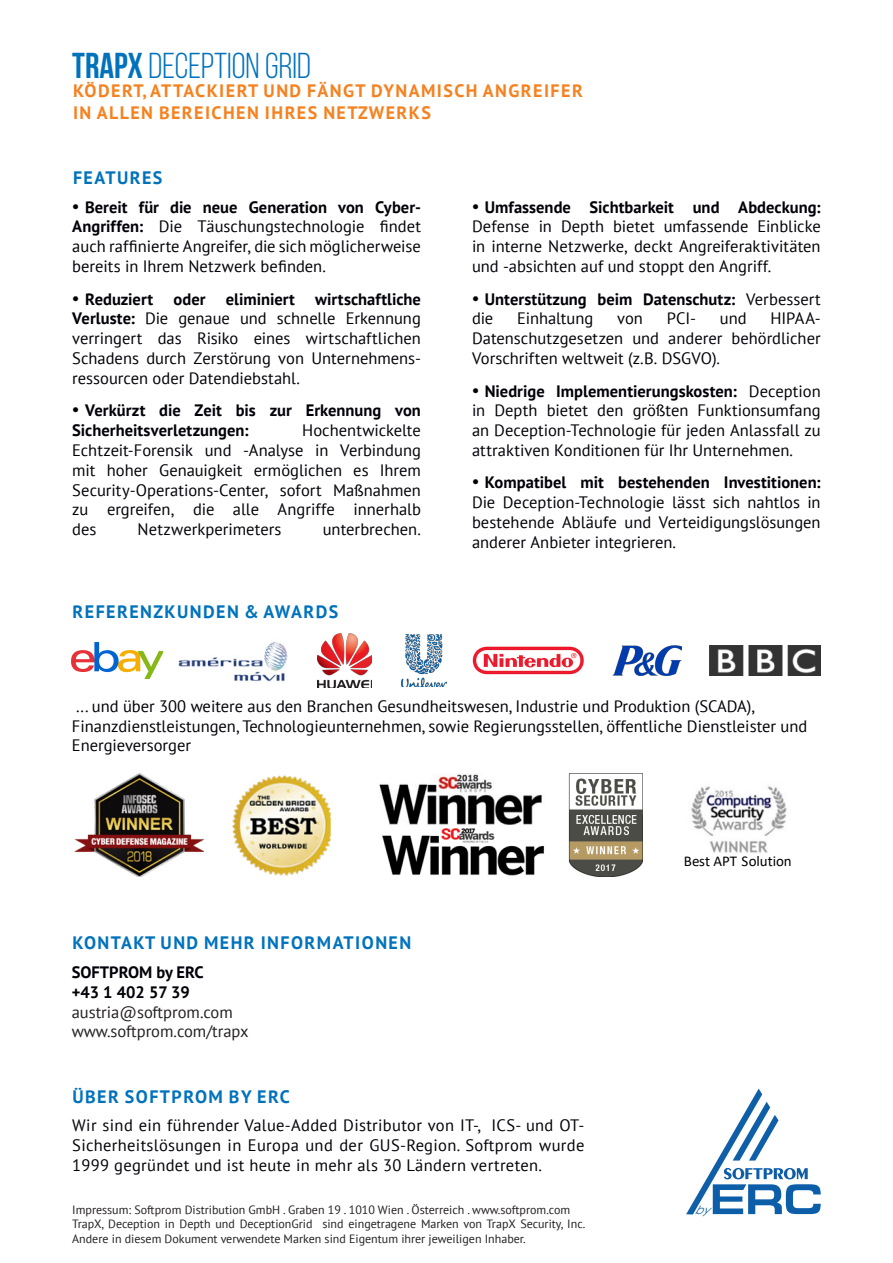
<style>
.page{position:relative;width:893px;height:1263px;background:#fff}
.page>*{position:absolute;margin:0;border:0;box-sizing:border-box;transform-origin:0 0}
.t1{font:36px "Bebas Neue";color:#0072bc}
.t2{font:700 18px "PT Sans";letter-spacing:.08em;color:#0072bc}
.t3{font:700 18px/21.6px "PT Sans";letter-spacing:.08em;color:#f58220}
.t4{font:16.5px/19.8px "PT Sans";color:#000008;text-align:justify}
.t5{font:700 16.5px/19.8px "PT Sans";color:#000008}
.t6{font:16.5px/19.8px "PT Sans";color:#231f20}
.t7{font:15px "Calibri";letter-spacing:-.005em;color:#000}
.t8{font:12px/14.4px "PT Sans";color:#231f20}
.t9{font:italic 11.55px "Century Gothic";color:#0d5ea8}
.s1{font-weight:700}
.s2{font-family:"Bebas Neue";font-weight:700;font-size:18px}
.s3{font-family:"Bebas Neue";font-size:18px}
.s4{font-weight:400}
</style>
<div class="page">
<svg style="left:686px;top:1089px;width:135px;height:125px"></svg>
<img style="left:72px;top:643px;width:91px;height:35px">
<img style="left:613px;top:645px;width:69px;height:30px">
<img style="left:318px;top:633px;width:54px;height:55px">
<img style="left:401px;top:634px;width:45px;height:52px">
<img style="left:472px;top:646px;width:112px;height:29px">
<img style="left:178px;top:642px;width:110px;height:40px">
<img style="left:710px;top:645px;width:110px;height:31px">
<img style="left:74px;top:773px;width:130px;height:103px">
<img style="left:382px;top:828px;width:162px;height:48px">
<img style="left:379px;top:773px;width:163px;height:52px">
<img style="left:569px;top:773px;width:74px;height:103px">
<img style="left:232px;top:775px;width:99px;height:101px">
<img style="left:691px;top:786px;width:96px;height:67px">
<h1 class="t1" style="left:72px;top:46px;width:240px"><span class="s1">TRAPX</span> DECEPTION GRID</h1>
<p class="t3" style="left:73px;top:80px;width:511px">ködert, attackiert und fängt dynamisch Angreifer in allen Bereichen Ihres Netzwerks</p>
<p class="t2" style="left:73px;top:166px;width:91px">Features</p>
<p class="t4" style="left:72px;top:196px;width:350px"><span class="s2">•</span> <span class="s1">Bereit für die neue Generation von Cyber-Angriffen:</span> Die Täuschungstechnologie findet auch raffinierte Angreifer, die sich möglicherweise bereits in Ihrem Netzwerk befinden.</p>
<p class="t4" style="left:72px;top:288px;width:350px"><span class="s2">•</span> <span class="s1">Reduziert oder eliminiert wirtschaftliche Verluste:</span> Die genaue und schnelle Erkennung verringert das Risiko eines wirtschaftlichen Schadens durch Zerstörung von Unternehmens&shy;ressourcen oder Datendiebstahl.</p>
<p class="t5" style="left:72px;top:400px;width:350px"><span class="s3">•</span> Verkürzt die Zeit bis zur Erkennung von<br>Sicherheitsverletzungen:</p>
<p class="t4" style="left:72px;top:420px;width:350px;text-indent:230px">Hochentwickelte Echtzeit-Forensik und -Analyse in Verbindung mit hoher Genauigkeit ermöglichen es Ihrem Security-Operations-Center, sofort Maßnahmen zu ergreifen, die alle Angriffe innerhalb des</p>
<p class="t4" style="left:138px;top:519px;width:145px">Netzwerkperimeters</p>
<p class="t4" style="left:323px;top:519px;width:100px">unterbrechen.</p>
<p class="t2" style="left:73px;top:599px;width:267px">Referenzkunden &amp; awards</p>
<p class="t4" style="left:472px;top:196px;width:350px"><span class="s2">•</span> <span class="s1">Umfassende Sichtbarkeit und Abdeckung:<br></span>Defense in Depth bietet umfassende Einblicke in interne Netzwerke, deckt Angreiferaktivitäten und -absichten auf und stoppt den Angriff.</p>
<p class="t5" style="left:472px;top:289px;width:350px"><span class="s3">•</span> Unterstützung beim Datenschutz: <span class="s4">Verbessert die</span></p>
<p class="t4" style="left:517px;top:308px;width:78px">Einhaltung</p>
<p class="t4" style="left:617px;top:308px;width:27px">von</p>
<p class="t4" style="left:667px;top:308px;width:31px">PCI-</p>
<p class="t4" style="left:720px;top:308px;width:28px">und</p>
<p class="t4" style="left:472px;top:308px;width:350px;text-indent:299px">HIPAA-Datenschutzgesetzen und anderer behördlicher Vorschriften weltweit (z.B. DSGVO).</p>
<p class="t4" style="left:472px;top:380px;width:350px"><span class="s2">•</span> <span class="s1">Niedrige Implementierungskosten:</span> Deception in Depth bietet den größten Funktionsumfang an Deception-Technologie für jeden Anlassfall zu attraktiven Konditionen für Ihr Unternehmen.</p>
<p class="t4" style="left:472px;top:472px;width:350px"><span class="s2">•</span> <span class="s1">Kompatibel mit bestehenden Investitionen:<br></span>Die Deception-Technologie lässt sich nahtlos in bestehende Abläufe und Verteidigungslösungen anderer Anbieter integrieren.</p>
<p class="t4" style="left:72px;top:696px;width:737px;text-align:left">... und über 300 weitere aus den Branchen Gesundheitswesen, Industrie und Produktion (SCADA),<br>Finanzdienstleistungen, Technologieunternehmen, sowie Regierungsstellen, öffentliche Dienstleister und<br>Energieversorger</p>
<p class="t2" style="left:72px;top:931px;width:340px">Kontakt und mehr Informationen</p>
<p class="t5" style="left:72px;top:962px;width:120px;text-align:right">OM by ERC<br>+43 1 402 57 39</p>
<p class="t6" style="left:72px;top:1001px;width:178px">austria@softprom.com www.softprom.com/trapx</p>
<p class="t5" style="left:72px;top:962px;width:30px">SOFTPR</p>
<p class="t2" style="left:72px;top:1084px;width:219px">Über Softprom by erc</p>
<p class="t4" style="left:72px;top:1115px;width:514px">Wir sind ein führender Value-Added Distributor von IT-, ICS- und OT-Sicherheitslösungen in Europa und der GUS-Region. Softprom wurde 1999 gegründet und ist heute in mehr als 30 Ländern vertreten.</p>
<p class="t8" style="left:72px;top:1202px;width:515px">Impressum: Softprom Distribution GmbH . Graben 19 . 1010 Wien . Österreich . www.softprom.com<br>TrapX, Deception in Depth und DeceptionGrid sind eingetragene Marken von TrapX Security, Inc.<br>Andere in diesem Dokument verwendete Marken sind Eigentum ihrer jeweiligen Inhaber.</p>
<p class="t7" style="left:684px;top:851px;width:110px">Best APT Solution</p>
<p class="t9" style="left:695px;top:1202px;width:23px">by</p>
</div>
